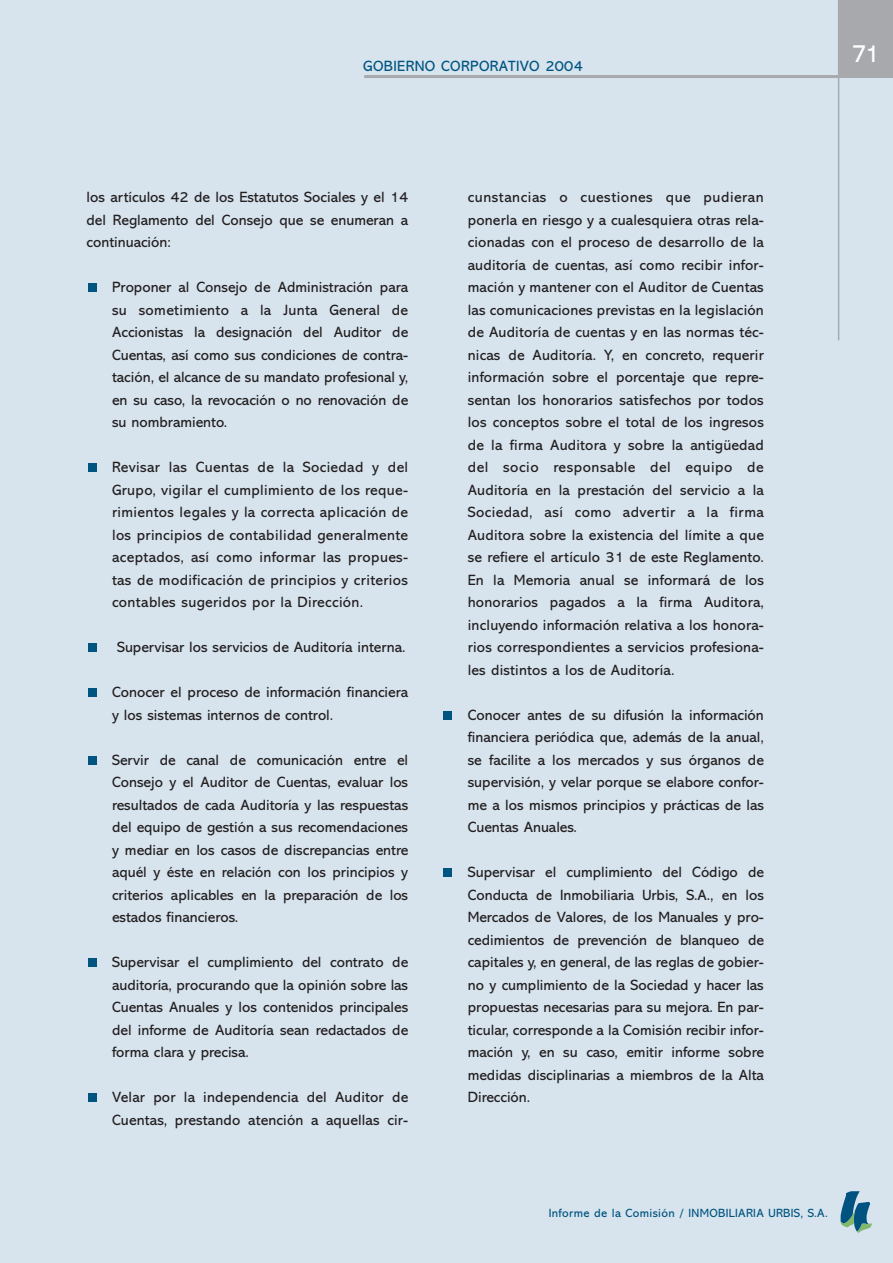
<style>
.page{position:relative;width:893px;height:1263px;background:#d7e4ee}
.page>*{position:absolute;margin:0;border:0;box-sizing:border-box;transform-origin:0 0}
.t1{font:25.5px "Abadi";color:#fff}
.t2{font:15px/22.5px "Abadi";color:#231f20;text-align:justify}
.t3{font:15px "Abadi";letter-spacing:.025em;color:#005480}
.t4{font:12px "Abadi";letter-spacing:.025em;color:#005480}
</style>
<div class="page">
<div style="left:839px;top:0;width:54px;height:76px;background:#a8a9ad"></div>
<hr style="left:364px;top:75px;width:529px;height:3px;background:#a8a9ad">
<hr style="left:838px;top:0;width:1px;height:340px;background:#a8a9ad">
<svg style="left:841px;top:1191px;width:31px;height:41px"></svg>
<div style="left:444px;top:869px;width:8px;height:8px;background:#005480"></div>
<div style="left:444px;top:711px;width:8px;height:9px;background:#005480"></div>
<div style="left:88px;top:1094px;width:9px;height:8px;background:#005480"></div>
<div style="left:88px;top:959px;width:9px;height:8px;background:#005480"></div>
<div style="left:88px;top:756px;width:9px;height:9px;background:#005480"></div>
<div style="left:88px;top:689px;width:9px;height:8px;background:#005480"></div>
<div style="left:88px;top:644px;width:9px;height:8px;background:#005480"></div>
<div style="left:88px;top:464px;width:9px;height:8px;background:#005480"></div>
<div style="left:88px;top:284px;width:9px;height:8px;background:#005480"></div>
<p class="t3" style="left:363px;top:61px;width:221px">GOBIERNO CORPORATIVO 2004</p>
<h1 class="t1" style="left:851px;top:44px;width:30px">71</h1>
<p class="t2" style="left:87px;top:187px;width:323px">los artículos 42 de los Estatutos Sociales y el 14 del Reglamento del Consejo que se enumeran a continuación:</p>
<p class="t2" style="left:112px;top:277px;width:298px">Proponer al Consejo de Administración para su sometimiento a la Junta General de Accionistas la designación del Auditor de Cuentas, así como sus condiciones de contra&shy;tación, el alcance de su mandato profesional y, en su caso, la revocación o no renovación de su nombramiento.</p>
<p class="t2" style="left:112px;top:457px;width:298px">Revisar las Cuentas de la Sociedad y del Grupo, vigilar el cumplimiento de los reque&shy;rimientos legales y la correcta aplicación de los principios de contabilidad generalmente aceptados, así como informar las propues&shy;tas de modificación de principios y criterios contables sugeridos por la Dirección.</p>
<p class="t2" style="left:117px;top:637px;width:290px">Supervisar los servicios de Auditoría interna.</p>
<p class="t2" style="left:112px;top:682px;width:298px">Conocer el proceso de información financiera y los sistemas internos de control.</p>
<p class="t2" style="left:112px;top:750px;width:298px">Servir de canal de comunicación entre el Consejo y el Auditor de Cuentas, evaluar los resultados de cada Auditoría y las respuestas del equipo de gestión a sus recomendaciones y mediar en los casos de discrepancias entre aquél y éste en relación con los principios y criterios aplicables en la preparación de los estados financieros.</p>
<p class="t2" style="left:112px;top:952px;width:298px">Supervisar el cumplimiento del contrato de auditoría, procurando que la opinión sobre las Cuentas Anuales y los contenidos principales del informe de Auditoría sean redactados de forma clara y precisa.</p>
<p class="t2" style="left:112px;top:1087px;width:298px">Velar por la independencia del Auditor de<br>Cuentas, prestando atención a aquellas cir-</p>
<p class="t2" style="left:468px;top:187px;width:298px">cunstancias o cuestiones que pudieran ponerla en riesgo y a cualesquiera otras rela&shy;cionadas con el proceso de desarrollo de la auditoría de cuentas, así como recibir infor&shy;mación y mantener con el Auditor de Cuentas las comunicaciones previstas en la legislación de Auditoría de cuentas y en las normas téc&shy;nicas de Auditoría. Y, en concreto, requerir información sobre el porcentaje que repre&shy;sentan los honorarios satisfechos por todos los conceptos sobre el total de los ingresos de la firma Auditora y sobre la antigüedad del socio responsable del equipo de Auditoría en la prestación del servicio a la Sociedad, así como advertir a la firma Auditora sobre la existencia del límite a que se refiere el artículo 31 de este Reglamento.<br>En la Memoria anual se informará de los honorarios pagados a la firma Auditora, incluyendo información relativa a los honora&shy;rios correspondientes a servicios profesiona&shy;les distintos a los de Auditoría.</p>
<p class="t2" style="left:468px;top:705px;width:298px">Conocer antes de su difusión la información financiera periódica que, además de la anual, se facilite a los mercados y sus órganos de supervisión, y velar porque se elabore confor&shy;me a los mismos principios y prácticas de las Cuentas Anuales.</p>
<p class="t2" style="left:468px;top:862px;width:298px">Supervisar el cumplimiento del Código de Conducta de Inmobiliaria Urbis, S.A., en los Mercados de Valores, de los Manuales y pro&shy;cedimientos de prevención de blanqueo de capitales y, en general, de las reglas de gobier&shy;no y cumplimiento de la Sociedad y hacer las propuestas necesarias para su mejora. En par&shy;ticular, corresponde a la Comisión recibir infor&shy;mación y, en su caso, emitir informe sobre medidas disciplinarias a miembros de la Alta Dirección.</p>
<p class="t4" style="left:549px;top:1209px;width:280px">Informe de la Comisión / INMOBILIARIA URBIS, S.A.</p>
</div>
